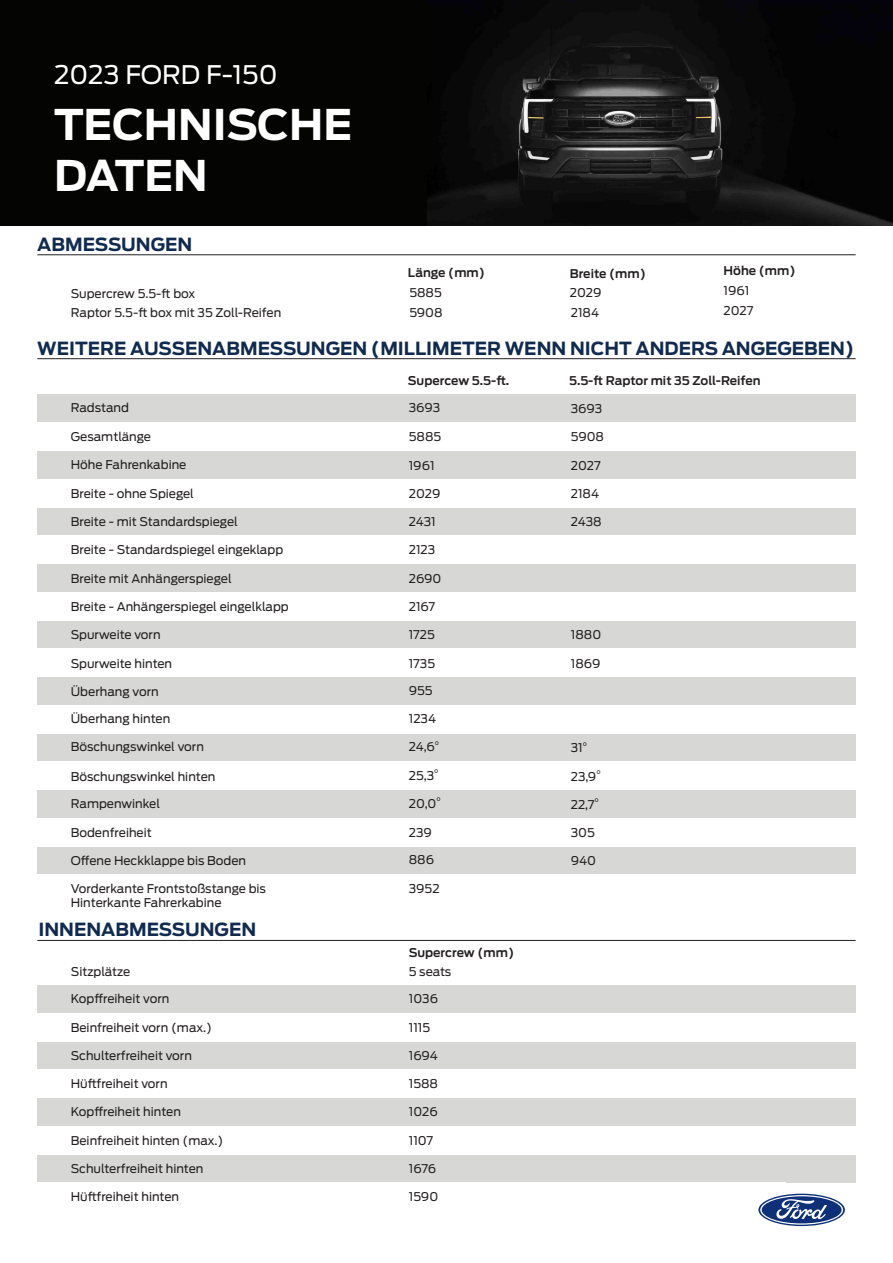
<style>
.page{position:relative;width:893px;height:1263px;background:#fff}
.page>*{position:absolute;margin:0;border:0;box-sizing:border-box;transform-origin:0 0}
.t1{font:700 42px/50.4px "Ford Antenna";color:#fff}
.t2{font:25.5px "Ford Antenna";color:#fff}
.t3{font:700 18px "Ford Antenna";color:#102b4f}
.t4{font:12px/14.4px "Ford Antenna";color:#231f20}
.t5{font:600 12px "Ford Antenna";color:#231f20}
</style>
<div class="page">
<div style="left:37px;top:1154px;width:819px;height:29px;background:#d7d8d6"></div>
<div style="left:37px;top:394px;width:819px;height:28px;background:#d7d8d6"></div>
<div style="left:37px;top:451px;width:819px;height:28px;background:#d7d8d6"></div>
<div style="left:37px;top:507px;width:819px;height:28px;background:#d7d8d6"></div>
<div style="left:37px;top:564px;width:819px;height:28px;background:#d7d8d6"></div>
<div style="left:37px;top:620px;width:819px;height:29px;background:#d7d8d6"></div>
<div style="left:37px;top:677px;width:819px;height:28px;background:#d7d8d6"></div>
<div style="left:37px;top:733px;width:819px;height:29px;background:#d7d8d6"></div>
<div style="left:37px;top:790px;width:819px;height:28px;background:#d7d8d6"></div>
<div style="left:37px;top:846px;width:819px;height:29px;background:#d7d8d6"></div>
<div style="left:37px;top:985px;width:819px;height:28px;background:#d7d8d6"></div>
<div style="left:37px;top:1041px;width:819px;height:29px;background:#d7d8d6"></div>
<div style="left:37px;top:1098px;width:819px;height:28px;background:#d7d8d6"></div>
<img style="left:426px;top:0;width:467px;height:225px">
<div style="left:0;top:0;width:426px;height:225px;background:#040503"></div>
<hr style="left:37px;top:254px;width:819px;height:1px;background:#231f20">
<hr style="left:37px;top:358px;width:819px;height:1px;background:#231f20">
<hr style="left:37px;top:940px;width:819px;height:1px;background:#231f20">
<svg style="left:758px;top:1194px;width:87px;height:32px"></svg>
<svg style="left:760px;top:1195px;width:83px;height:30px"></svg>
<p class="t2" style="left:54px;top:53px;width:225px">2023 FORD F-150</p>
<p class="t1" style="left:54px;top:95px;width:300px">TECHNISCHE<br>DATEN</p>
<p class="t3" style="left:37px;top:228px;width:156px">ABMESSUNGEN</p>
<p class="t5" style="left:408px;top:262px;width:79px">Länge (mm)</p>
<p class="t5" style="left:570px;top:262px;width:77px">Breite (mm)</p>
<p class="t5" style="left:723px;top:260px;width:74px">Höhe (mm)</p>
<p class="t4" style="left:723px;top:282px;width:27px">1961</p>
<p class="t4" style="left:723px;top:302px;width:31px">2027</p>
<p class="t3" style="left:37px;top:332px;width:818px">WEITERE AUSSENABMESSUNGEN (MILLIMETER WENN NICHT ANDERS ANGEGEBEN)</p>
<p class="t4" style="left:409px;top:284px;width:34px">5885</p>
<p class="t4" style="left:409px;top:304px;width:35px">5908</p>
<p class="t4" style="left:570px;top:284px;width:33px">2029</p>
<p class="t4" style="left:571px;top:304px;width:30px">2184</p>
<p class="t4" style="left:71px;top:285px;width:126px">Supercrew 5.5-ft box</p>
<p class="t4" style="left:71px;top:304px;width:212px">Raptor 5.5-ft box mit 35 Zoll-Reifen</p>
<p class="t4" style="left:71px;top:399px;width:60px">Radstand</p>
<p class="t4" style="left:71px;top:428px;width:82px">Gesamtlänge</p>
<p class="t4" style="left:71px;top:456px;width:117px">Höhe Fahrenkabine</p>
<p class="t4" style="left:71px;top:485px;width:125px">Breite - ohne Spiegel</p>
<p class="t4" style="left:71px;top:513px;width:169px">Breite - mit Standardspiegel</p>
<p class="t4" style="left:71px;top:541px;width:214px">Breite - Standardspiegel eingeklapp</p>
<p class="t4" style="left:71px;top:570px;width:162px">Breite mit Anhängerspiegel</p>
<p class="t4" style="left:71px;top:598px;width:219px">Breite - Anhängerspiegel eingelklapp</p>
<p class="t4" style="left:71px;top:626px;width:91px">Spurweite vorn</p>
<p class="t4" style="left:71px;top:655px;width:103px">Spurweite hinten</p>
<p class="t4" style="left:71px;top:683px;width:89px">Überhang vorn</p>
<p class="t4" style="left:71px;top:710px;width:101px">Überhang hinten</p>
<p class="t4" style="left:71px;top:738px;width:135px">Böschungswinkel vorn</p>
<p class="t4" style="left:71px;top:768px;width:146px">Böschungswinkel hinten</p>
<p class="t4" style="left:71px;top:795px;width:91px">Rampenwinkel</p>
<p class="t4" style="left:71px;top:824px;width:83px">Bodenfreiheit</p>
<p class="t4" style="left:71px;top:852px;width:177px">Offene Heckklappe bis Boden</p>
<p class="t4" style="left:71px;top:880px;width:197px">Vorderkante Frontstoßstange bis<br>Hinterkante Fahrerkabine</p>
<p class="t3" style="left:38px;top:913px;width:219px">INNENABMESSUNGEN</p>
<p class="t4" style="left:71px;top:963px;width:61px">Sitzplätze</p>
<p class="t4" style="left:71px;top:990px;width:100px">Kopffreiheit vorn</p>
<p class="t4" style="left:71px;top:1019px;width:143px">Beinfreiheit vorn (max.)</p>
<p class="t4" style="left:71px;top:1047px;width:123px">Schulterfreiheit vorn</p>
<p class="t4" style="left:71px;top:1075px;width:98px">Hüftfreiheit vorn</p>
<p class="t4" style="left:71px;top:1103px;width:112px">Kopffreiheit hinten</p>
<p class="t4" style="left:71px;top:1132px;width:154px">Beinfreiheit hinten (max.)</p>
<p class="t4" style="left:71px;top:1160px;width:134px">Schulterfreiheit hinten</p>
<p class="t4" style="left:71px;top:1188px;width:110px">Hüftfreiheit hinten</p>
<p class="t5" style="left:408px;top:370px;width:103px">Supercew 5.5-ft.</p>
<p class="t5" style="left:569px;top:370px;width:193px">5.5-ft Raptor mit 35 Zoll-Reifen</p>
<p class="t4" style="left:409px;top:399px;width:33px">3693</p>
<p class="t4" style="left:571px;top:400px;width:33px">3693</p>
<p class="t4" style="left:409px;top:428px;width:34px">5885</p>
<p class="t4" style="left:571px;top:428px;width:35px">5908</p>
<p class="t4" style="left:409px;top:457px;width:27px">1961</p>
<p class="t4" style="left:409px;top:485px;width:33px">2029</p>
<p class="t4" style="left:571px;top:457px;width:31px">2027</p>
<p class="t4" style="left:571px;top:485px;width:30px">2184</p>
<p class="t4" style="left:409px;top:513px;width:29px">2431</p>
<p class="t4" style="left:409px;top:541px;width:28px">2123</p>
<p class="t4" style="left:409px;top:570px;width:34px">2690</p>
<p class="t4" style="left:409px;top:598px;width:28px">2167</p>
<p class="t4" style="left:409px;top:626px;width:28px">1725</p>
<p class="t4" style="left:409px;top:655px;width:28px">1735</p>
<p class="t4" style="left:409px;top:682px;width:25px">955</p>
<p class="t4" style="left:409px;top:710px;width:29px">1234</p>
<p class="t4" style="left:409px;top:738px;width:32px">24,6<sup>°</sup></p>
<p class="t4" style="left:409px;top:767px;width:31px">25,3<sup>°</sup></p>
<p class="t4" style="left:409px;top:795px;width:33px">20,0<sup>°</sup></p>
<p class="t4" style="left:409px;top:824px;width:25px">239</p>
<p class="t4" style="left:571px;top:513px;width:33px">2438</p>
<p class="t4" style="left:571px;top:626px;width:32px">1880</p>
<p class="t4" style="left:571px;top:655px;width:31px">1869</p>
<p class="t4" style="left:571px;top:739px;width:18px">31<sup>°</sup></p>
<p class="t4" style="left:571px;top:768px;width:31px">23,9<sup>°</sup></p>
<p class="t4" style="left:571px;top:796px;width:29px">22,7<sup>°</sup></p>
<p class="t4" style="left:571px;top:824px;width:26px">305</p>
<p class="t4" style="left:409px;top:851px;width:27px">886</p>
<p class="t4" style="left:571px;top:852px;width:27px">940</p>
<p class="t4" style="left:409px;top:880px;width:32px">3952</p>
<p class="t5" style="left:409px;top:942px;width:107px">Supercrew (mm)</p>
<p class="t4" style="left:409px;top:963px;width:44px">5 seats</p>
<p class="t4" style="left:409px;top:990px;width:31px">1036</p>
<p class="t4" style="left:409px;top:1019px;width:23px">1115</p>
<p class="t4" style="left:409px;top:1047px;width:31px">1694</p>
<p class="t4" style="left:409px;top:1075px;width:31px">1588</p>
<p class="t4" style="left:409px;top:1103px;width:31px">1026</p>
<p class="t4" style="left:409px;top:1132px;width:26px">1107</p>
<p class="t4" style="left:409px;top:1160px;width:29px">1676</p>
<p class="t4" style="left:409px;top:1188px;width:31px">1590</p>
</div>
